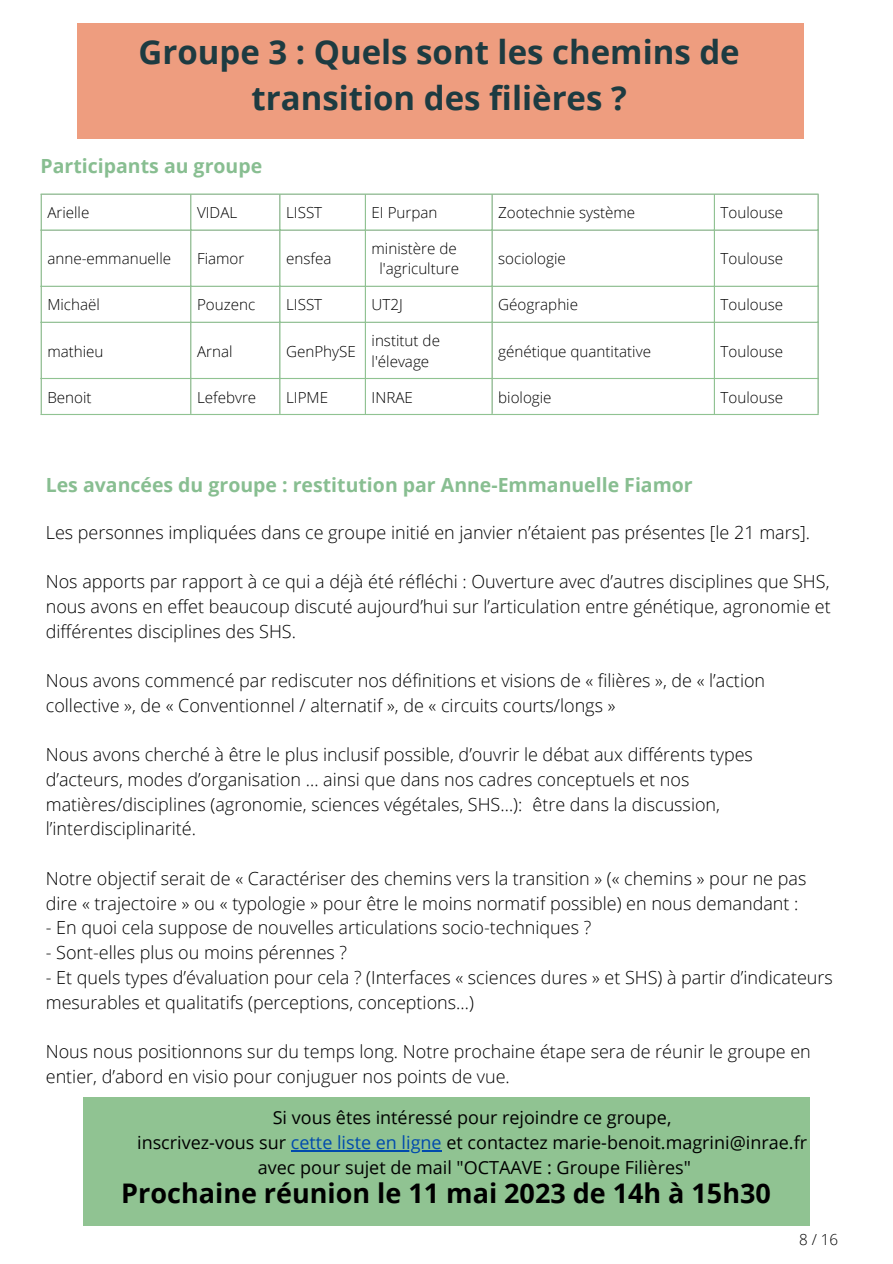
<style>
.page{position:relative;width:893px;height:1264px;background:#fff}
.page>*{position:absolute;margin:0;border:0;box-sizing:border-box;transform-origin:0 0}
.t1{font:700 33px/46px "Open Sans";color:#1d3b41;text-align:center}
.t2{font:700 27px "Open Sans";color:#000}
.t3{font:700 19.5px "Open Sans";color:#88be91}
.t4{font:300 18px/24.8px "Open Sans";color:#000}
.t5{font:18px "Open Sans";color:#000}
.t6{font:300 15.15px/20.2px "Open Sans";color:#000}
.s1{color:#004aad}
</style>
<div class="page">
<div style="left:78px;top:24px;width:725px;height:115px;background:#ee9d7f"></div>
<hr style="left:41px;top:195px;width:1px;height:219px;background:#90c392">
<hr style="left:190px;top:195px;width:1px;height:219px;background:#90c392">
<hr style="left:279px;top:195px;width:1px;height:219px;background:#90c392">
<hr style="left:365px;top:195px;width:1px;height:219px;background:#90c392">
<hr style="left:491px;top:195px;width:1px;height:219px;background:#90c392">
<hr style="left:713px;top:195px;width:2px;height:219px;background:#90c392">
<hr style="left:817px;top:195px;width:1px;height:219px;background:#90c392">
<hr style="left:41px;top:193px;width:777px;height:2px;background:#90c392">
<hr style="left:41px;top:229px;width:777px;height:2px;background:#90c392">
<hr style="left:41px;top:286px;width:777px;height:1px;background:#90c392">
<hr style="left:41px;top:322px;width:777px;height:1px;background:#90c392">
<hr style="left:41px;top:378px;width:777px;height:1px;background:#90c392">
<hr style="left:41px;top:414px;width:777px;height:1px;background:#90c392">
<div style="left:84px;top:1097px;width:725px;height:129px;background:#90c392"></div>
<hr style="left:291px;top:1150px;width:151px;height:1px;background:#004aad">
<p class="t1" style="left:138px;top:28px;width:602px">Groupe 3 : Quels sont les chemins de transition des filières ?</p>
<p class="t3" style="left:41px;top:152px;width:223px">Participants au groupe</p>
<p class="t6" style="left:47px;top:202px;width:43px">Arielle</p>
<p class="t6" style="left:197px;top:202px;width:42px">VIDAL</p>
<p class="t6" style="left:286px;top:202px;width:38px">LISST</p>
<p class="t6" style="left:371px;top:202px;width:67px">EI Purpan</p>
<p class="t6" style="left:498px;top:202px;width:138px">Zootechnie système</p>
<p class="t6" style="left:720px;top:202px;width:64px">Toulouse</p>
<p class="t6" style="left:47px;top:248px;width:125px">anne-emmanuelle</p>
<p class="t6" style="left:197px;top:248px;width:49px">Fiamor</p>
<p class="t6" style="left:286px;top:248px;width:47px">ensfea</p>
<p class="t6" style="left:371px;top:238px;width:87px">ministère de</p>
<p class="t6" style="left:379px;top:258px;width:81px">l'agriculture</p>
<p class="t6" style="left:498px;top:248px;width:69px">sociologie</p>
<p class="t6" style="left:720px;top:248px;width:64px">Toulouse</p>
<p class="t6" style="left:47px;top:294px;width:54px">Michaël</p>
<p class="t6" style="left:197px;top:294px;width:60px">Pouzenc</p>
<p class="t6" style="left:286px;top:294px;width:38px">LISST</p>
<p class="t6" style="left:371px;top:294px;width:33px">UT2J</p>
<p class="t6" style="left:498px;top:294px;width:81px">Géographie</p>
<p class="t6" style="left:720px;top:294px;width:64px">Toulouse</p>
<p class="t6" style="left:47px;top:340px;width:58px">mathieu</p>
<p class="t6" style="left:197px;top:340px;width:37px">Arnal</p>
<p class="t6" style="left:286px;top:340px;width:71px">GenPhySE</p>
<p class="t6" style="left:371px;top:330px;width:70px">institut de l'élevage</p>
<p class="t6" style="left:498px;top:340px;width:154px">génétique quantitative</p>
<p class="t6" style="left:720px;top:340px;width:64px">Toulouse</p>
<p class="t6" style="left:47px;top:386px;width:46px">Benoit</p>
<p class="t6" style="left:197px;top:386px;width:61px">Lefebvre</p>
<p class="t6" style="left:286px;top:386px;width:43px">LIPME</p>
<p class="t6" style="left:371px;top:386px;width:43px">INRAE</p>
<p class="t6" style="left:498px;top:386px;width:55px">biologie</p>
<p class="t6" style="left:720px;top:386px;width:64px">Toulouse</p>
<p class="t3" style="left:46px;top:471px;width:648px">Les avancées du groupe : restitution par Anne-Emmanuelle Fiamor</p>
<p class="t4" style="left:46px;top:519px;width:765px">Les personnes impliquées dans ce groupe initié en janvier n’étaient pas présentes [le 21 mars].</p>
<p class="t4" style="left:46px;top:568px;width:786px;text-align:justify">Nos apports par rapport à ce qui a déjà été réfléchi : Ouverture avec d’autres disciplines que SHS, nous avons en effet beaucoup discuté aujourd’hui sur l’articulation entre génétique, agronomie et différentes disciplines des SHS.</p>
<p class="t4" style="left:46px;top:667px;width:720px">Nous avons commencé par rediscuter nos définitions et visions de « filières », de « l’action collective », de « Conventionnel / alternatif », de « circuits courts/longs »</p>
<p class="t4" style="left:46px;top:741px;width:708px">Nous avons cherché à être le plus inclusif possible, d’ouvrir le débat aux différents types d’acteurs, modes d’organisation … ainsi que dans nos cadres conceptuels et nos matières/disciplines (agronomie, sciences végétales, SHS…): être dans la discussion, l’interdisciplinarité.</p>
<p class="t4" style="left:46px;top:865px;width:762px">Notre objectif serait de « Caractériser des chemins vers la transition » (« chemins » pour ne pas dire « trajectoire » ou « typologie » pour être le moins normatif possible) en nous demandant :</p>
<p class="t4" style="left:46px;top:915px;width:547px">- En quoi cela suppose de nouvelles articulations socio-techniques ?</p>
<p class="t4" style="left:46px;top:939px;width:303px">- Sont-elles plus ou moins pérennes ?</p>
<p class="t4" style="left:46px;top:964px;width:788px">- Et quels types d’évaluation pour cela ? (Interfaces « sciences dures » et SHS) à partir d’indicateurs mesurables et qualitatifs (perceptions, conceptions…)</p>
<p class="t4" style="left:46px;top:1038px;width:766px">Nous nous positionnons sur du temps long. Notre prochaine étape sera de réunir le groupe en entier, d’abord en visio pour conjuguer nos points de vue.</p>
<p class="t5" style="left:273px;top:1104px;width:400px">Si vous êtes intéressé pour rejoindre ce groupe,</p>
<p class="t5" style="left:137px;top:1129px;width:671px">inscrivez-vous sur <span class="s1">cette liste en ligne</span> et contactez marie-benoit.magrini@inrae.fr</p>
<p class="t5" style="left:258px;top:1154px;width:434px">avec pour sujet de mail "OCTAAVE : Groupe Filières"</p>
<p class="t2" style="left:121px;top:1174px;width:651px">Prochaine réunion le 11 mai 2023 de 14h à 15h30</p>
<p class="t6" style="left:799px;top:1228px;width:41px">8/16</p>
</div>
